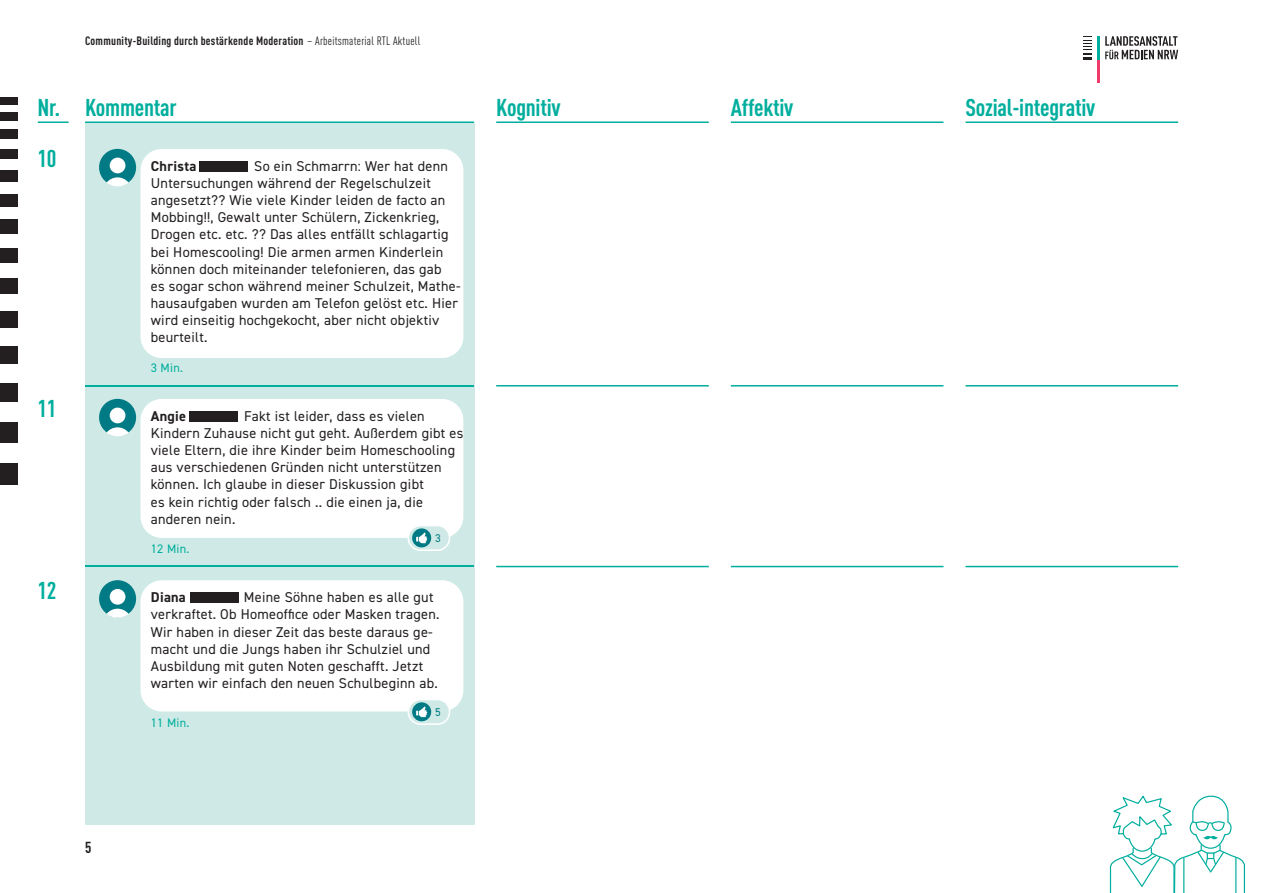
<style>
.page{position:relative;width:1263px;height:893px;background:#fff}
.page>*{position:absolute;margin:0;border:0;box-sizing:border-box;transform-origin:0 0}
.t1{font:700 condensed 24px "DINOT";letter-spacing:-.01em;color:#00ae9d}
.t2{font:700 condensed 15.75px "DINOT";color:#231f20}
.t3{font:14.25px/17.1px "DIN2014";letter-spacing:.02em;color:#231f20}
.t4{font:700 14.25px "DIN2014";letter-spacing:.02em;color:#231f20}
.t5{font:12.3px "DIN2014";letter-spacing:.02em;color:#00ae9d}
.t6{font:700 condensed 12px "DINOT";letter-spacing:.02em;color:#231f20}
.t7{font:11.25px "DIN2014";color:#007a84}
.s1{font-weight:400}
</style>
<div class="page">
<div style="left:85px;top:123px;width:389px;height:702px;background:#cfeae6"></div>
<svg style="left:1109px;top:795px;width:136px;height:98px"></svg>
<div style="left:1207px;top:852px;width:7px;height:7px;background:#fff;border:1px solid #00ae9d"></div>
<div style="left:0;top:98px;width:17px;height:7px;background:#231f20"></div>
<div style="left:0;top:113px;width:17px;height:8px;background:#231f20"></div>
<div style="left:0;top:130px;width:17px;height:9px;background:#231f20"></div>
<div style="left:0;top:149px;width:17px;height:11px;background:#231f20"></div>
<div style="left:0;top:170px;width:17px;height:12px;background:#231f20"></div>
<div style="left:0;top:194px;width:17px;height:13px;background:#231f20"></div>
<div style="left:0;top:220px;width:17px;height:14px;background:#231f20"></div>
<div style="left:0;top:248px;width:17px;height:15px;background:#231f20"></div>
<div style="left:0;top:278px;width:17px;height:17px;background:#231f20"></div>
<div style="left:0;top:311px;width:17px;height:17px;background:#231f20"></div>
<div style="left:0;top:346px;width:17px;height:18px;background:#231f20"></div>
<div style="left:0;top:383px;width:17px;height:19px;background:#231f20"></div>
<div style="left:0;top:422px;width:17px;height:21px;background:#231f20"></div>
<div style="left:0;top:463px;width:17px;height:22px;background:#231f20"></div>
<div style="left:99px;top:149px;width:37px;height:37px;background:#007a84;border-radius:50%"></div>
<div style="left:110px;top:158px;width:15px;height:15px;background:#fff;border-radius:50%"></div>
<svg style="left:107px;top:177px;width:22px;height:9px"></svg>
<div style="left:99px;top:399px;width:37px;height:37px;background:#007a84;border-radius:50%"></div>
<div style="left:110px;top:408px;width:15px;height:15px;background:#fff;border-radius:50%"></div>
<svg style="left:107px;top:427px;width:22px;height:9px"></svg>
<div style="left:99px;top:580px;width:37px;height:37px;background:#007a84;border-radius:50%"></div>
<div style="left:110px;top:589px;width:15px;height:16px;background:#fff;border-radius:50%"></div>
<svg style="left:107px;top:609px;width:22px;height:9px"></svg>
<hr style="left:85px;top:121px;width:389px;height:2px;background:#00ae9d">
<hr style="left:38px;top:121px;width:31px;height:2px;background:#00ae9d">
<hr style="left:85px;top:385px;width:389px;height:1px;background:#00ae9d">
<hr style="left:496px;top:385px;width:213px;height:1px;background:#00ae9d">
<hr style="left:731px;top:385px;width:212px;height:1px;background:#00ae9d">
<hr style="left:965px;top:385px;width:213px;height:1px;background:#00ae9d">
<hr style="left:85px;top:566px;width:389px;height:1px;background:#00ae9d">
<hr style="left:496px;top:566px;width:213px;height:1px;background:#00ae9d">
<hr style="left:731px;top:566px;width:212px;height:1px;background:#00ae9d">
<hr style="left:965px;top:566px;width:213px;height:1px;background:#00ae9d">
<hr style="left:496px;top:121px;width:213px;height:2px;background:#00ae9d">
<hr style="left:731px;top:121px;width:212px;height:2px;background:#00ae9d">
<hr style="left:965px;top:121px;width:213px;height:2px;background:#00ae9d">
<svg style="left:1083px;top:36px;width:8px;height:23px"></svg>
<hr style="left:1097px;top:59px;width:3px;height:23px;background:#ef3b6b">
<hr style="left:1097px;top:36px;width:3px;height:23px;background:#00ae9d">
<svg style="left:1105px;top:36px;width:73px;height:23px"></svg>
<div style="left:141px;top:149px;width:322px;height:209px;background:#fff;border-radius:21px"></div>
<div style="left:141px;top:399px;width:322px;height:139px;background:#fff;border-radius:21px"></div>
<div style="left:141px;top:580px;width:322px;height:131px;background:#fff;border-radius:21px"></div>
<div style="left:200px;top:161px;width:48px;height:10px;background:#231f20"></div>
<div style="left:189px;top:411px;width:48px;height:10px;background:#231f20"></div>
<div style="left:190px;top:592px;width:48px;height:11px;background:#231f20"></div>
<div style="left:408px;top:526px;width:41px;height:24px;background:#cfeae6;border-radius:12px"></div>
<div style="left:408px;top:525px;width:42px;height:26px;border:2px solid #fff;border-radius:12px"></div>
<svg style="left:412px;top:528px;width:19px;height:19px"></svg>
<svg style="left:416px;top:532px;width:11px;height:11px"></svg>
<div style="left:408px;top:699px;width:41px;height:25px;background:#cfeae6;border-radius:12px"></div>
<div style="left:408px;top:699px;width:42px;height:26px;border:2px solid #fff;border-radius:12px"></div>
<svg style="left:412px;top:702px;width:19px;height:19px"></svg>
<svg style="left:416px;top:706px;width:11px;height:11px"></svg>
<p class="t6" style="left:85px;top:32px;width:337px">Community-Building durch bestärkende Moderation <span class="s1">– Arbeitsmaterial RTL Aktuell</span></p>
<p class="t1" style="left:37px;top:90px;width:24px">Nr.</p>
<p class="t1" style="left:85px;top:90px;width:93px">Kommentar</p>
<p class="t1" style="left:496px;top:90px;width:66px">Kognitiv</p>
<p class="t1" style="left:731px;top:90px;width:64px">Affektiv</p>
<p class="t1" style="left:965px;top:90px;width:131px">Sozial-integrativ</p>
<p class="t1" style="left:37px;top:141px;width:21px">10</p>
<p class="t1" style="left:37px;top:391px;width:21px">11</p>
<p class="t1" style="left:37px;top:572px;width:21px">12</p>
<p class="t2" style="left:85px;top:836px;width:8px">5</p>
<p class="t4" style="left:151px;top:157px;width:47px">Christa</p>
<p class="t3" style="left:151px;top:157px;width:311px;text-indent:103px">So ein Schmarrn: Wer hat denn Untersuchungen während der Regelschulzeit angesetzt?? Wie viele Kinder leiden de facto an Mobbing!!, Gewalt unter Schülern, Zickenkrieg, Drogen etc. etc. ?? Das alles entfällt schlagartig bei Homescooling! Die armen armen Kinderlein können doch miteinander telefonieren, das gab<br>es sogar schon während meiner Schulzeit, Mathe&shy;hausaufgaben wurden am Telefon gelöst etc. Hier wird einseitig hochgekocht, aber nicht objektiv beurteilt.</p>
<p class="t5" style="left:151px;top:360px;width:34px">3 Min.</p>
<p class="t4" style="left:151px;top:407px;width:37px">Angie</p>
<p class="t3" style="left:151px;top:407px;width:314px;text-indent:93px">Fakt ist leider, dass es vielen Kindern Zuhause nicht gut geht. Außerdem gibt es viele Eltern, die ihre Kinder beim Homeschooling aus verschiedenen Gründen nicht unterstützen können. Ich glaube in dieser Diskussion gibt<br>es kein richtig oder falsch .. die einen ja, die anderen nein.</p>
<p class="t5" style="left:151px;top:541px;width:40px">12 Min.</p>
<p class="t7" style="left:435px;top:531px;width:7px">3</p>
<p class="t3" style="left:151px;top:589px;width:290px;text-indent:93px">Meine Söhne haben es alle gut verkraftet. Ob Homeoffice oder Masken tragen.<br>Wir haben in dieser Zeit das beste daraus ge&shy;macht und die Jungs haben ihr Schulziel und Ausbildung mit guten Noten geschafft. Jetzt warten wir einfach den neuen Schulbeginn ab.</p>
<p class="t4" style="left:151px;top:588px;width:37px">Diana</p>
<p class="t5" style="left:151px;top:715px;width:40px">11 Min.</p>
<p class="t7" style="left:435px;top:705px;width:7px">5</p>
</div>
